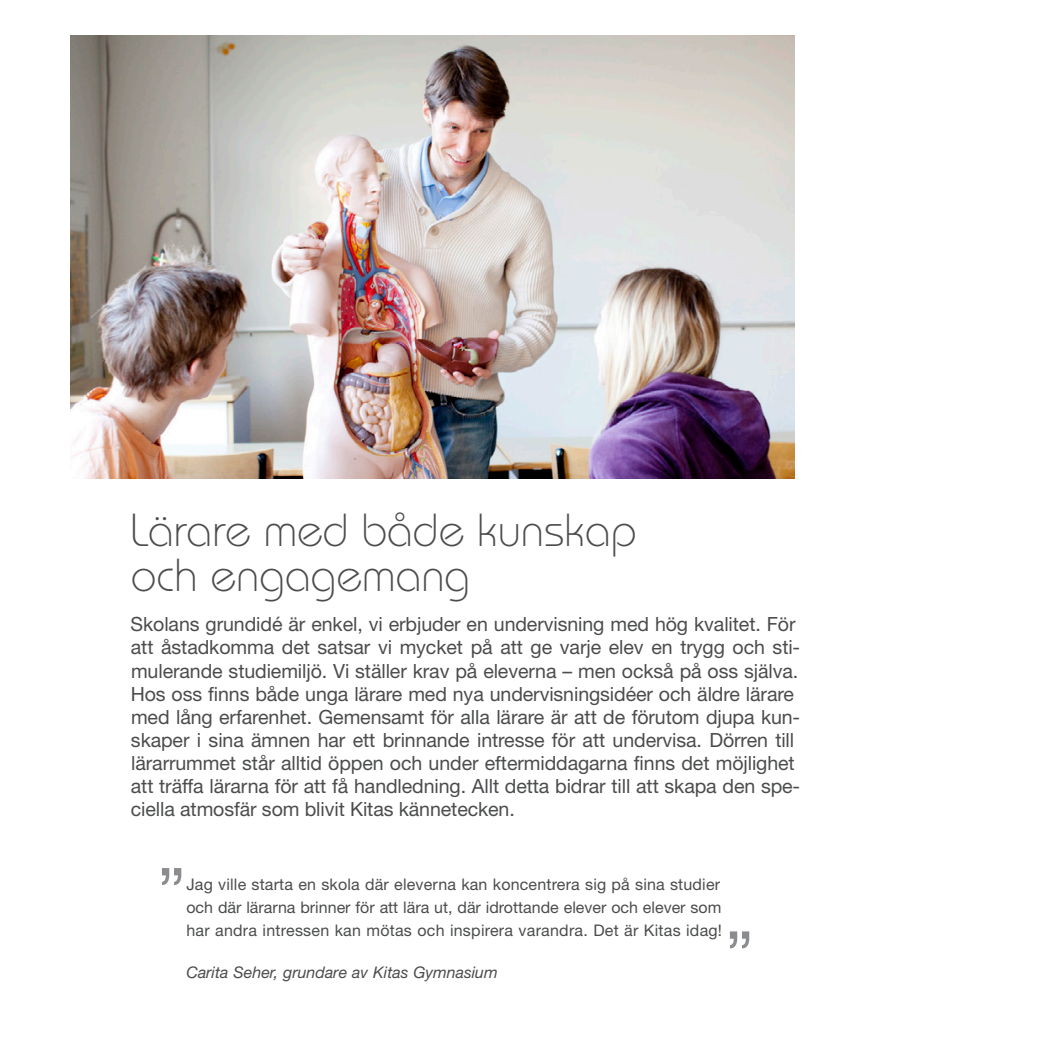
<style>
.page{position:relative;width:1042px;height:1042px;background:#fff}
.page>*{position:absolute;margin:0;border:0;box-sizing:border-box;transform-origin:0 0}
.t1{font:65.8px "Helvetica Neue LT Std";color:#8a8c8f}
.t2{font:300 46.2px/44.1px "Bauhaus Std";color:#4b4c4d}
.t3{font:19.6px/23.1px "Helvetica Neue LT Std";letter-spacing:-.005em;color:#4b4c4d}
.t4{font:15.92px/22.8px "Helvetica Neue LT Std";letter-spacing:.01em;color:#4b4c4d}
.t5{font:italic 15.92px "Helvetica Neue LT Std";color:#4b4c4d}
</style>
<div class="page">
<img style="left:71px;top:35px;width:723px;height:443px">
<p class="t2" style="left:130px;top:508px;width:508px">Lärare med både kunskap och engagemang</p>
<p class="t3" style="left:131px;top:612px;width:671px">Skolans grundidé är enkel, vi erbjuder en undervisning med hög kvalitet. För att åstadkomma det satsar vi mycket på att ge varje elev en trygg och sti&shy;mulerande studiemiljö. Vi ställer krav på eleverna – men också på oss själva.<br>Hos oss finns både unga lärare med nya undervisningsidéer och äldre lärare med lång erfarenhet. Gemensamt för alla lärare är att de förutom djupa kun&shy;skaper i sina ämnen har ett brinnande intresse för att undervisa. Dörren till lärarrummet står alltid öppen och under eftermiddagarna finns det möjlighet att träffa lärarna för att få handledning. Allt detta bidrar till att skapa den spe&shy;ciella atmosfär som blivit Kitas kännetecken.</p>
<p class="t1" style="left:158px;top:852px;width:30px">”</p>
<p class="t4" style="left:186px;top:873px;width:537px">Jag ville starta en skola där eleverna kan koncentrera sig på sina studier och där lärarna brinner för att lära ut, där idrottande elever och elever som har andra intressen kan mötas och inspirera varandra. Det är Kitas idag!</p>
<p class="t5" style="left:186px;top:963px;width:313px">Carita Seher, grundare av Kitas Gymnasium</p>
<p class="t1" style="left:725px;top:916px;width:30px">”</p>
</div>
